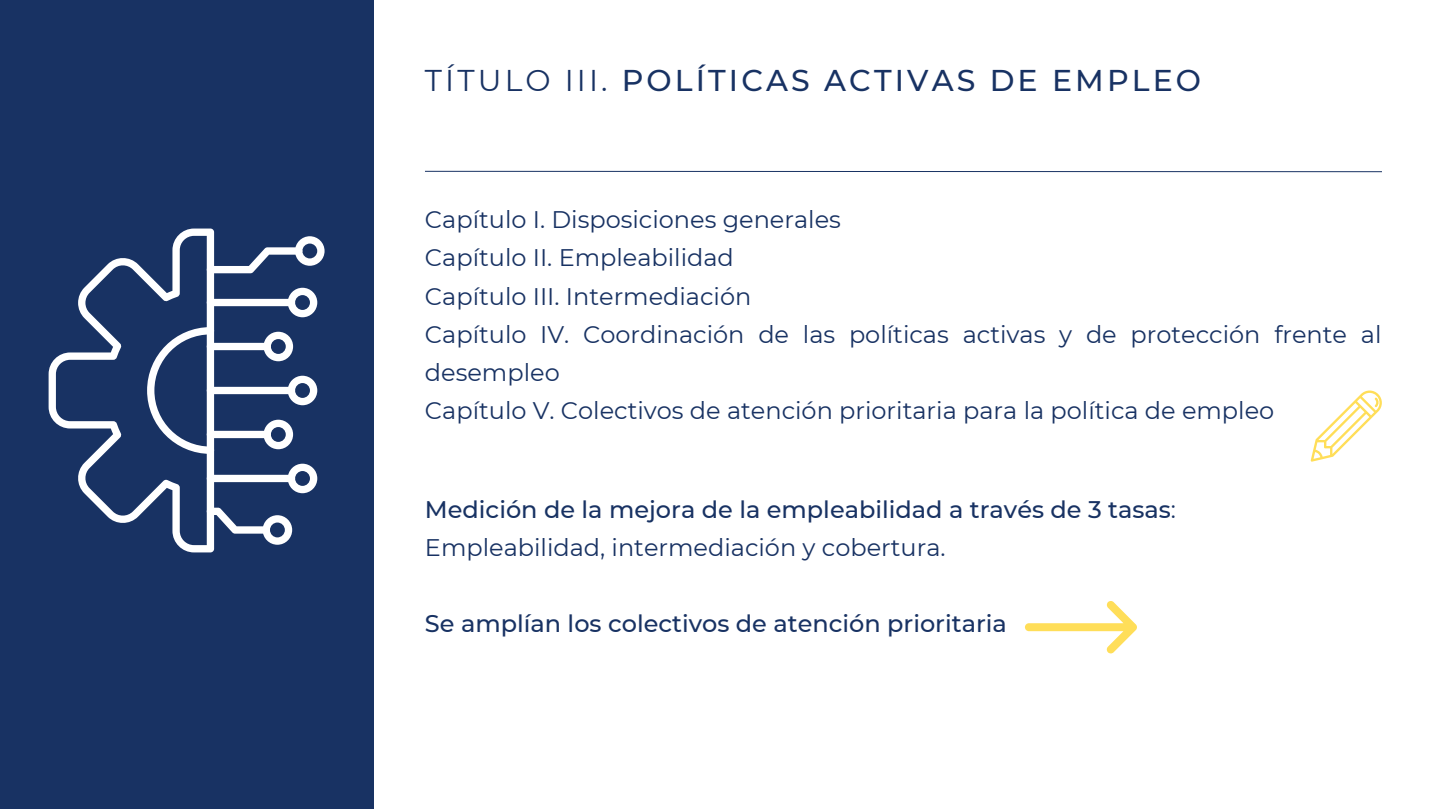
<style>
.page{position:relative;width:1440px;height:810px;background:#fff}
.page>*{position:absolute;margin:0;border:0;box-sizing:border-box;transform-origin:0 0}
.t1{font:500 30px "Montserrat";letter-spacing:.105em;color:#183263}
.t2{font:24px/38.2px "Montserrat";color:#183263}
.t3{font:500 24px/38.2px "Montserrat";color:#183263}
.s1{font-weight:400}
</style>
<div class="page">
<div style="left:0;top:0;width:373px;height:809px;background:#183263"></div>
<div style="left:207px;top:299px;width:88px;height:7px;background:#fff;border-radius:4px"></div>
<svg style="left:288px;top:288px;width:29px;height:29px"></svg>
<div style="left:207px;top:343px;width:64px;height:7px;background:#fff;border-radius:4px"></div>
<svg style="left:264px;top:332px;width:29px;height:29px"></svg>
<div style="left:207px;top:387px;width:88px;height:7px;background:#fff;border-radius:4px"></div>
<svg style="left:288px;top:376px;width:29px;height:29px"></svg>
<div style="left:207px;top:431px;width:64px;height:7px;background:#fff;border-radius:4px"></div>
<svg style="left:264px;top:420px;width:29px;height:29px"></svg>
<div style="left:207px;top:475px;width:88px;height:7px;background:#fff;border-radius:4px"></div>
<svg style="left:288px;top:464px;width:29px;height:29px"></svg>
<svg style="left:214px;top:236px;width:111px;height:37px"></svg>
<svg style="left:214px;top:508px;width:78px;height:37px"></svg>
<svg style="left:49px;top:229px;width:165px;height:323px"></svg>
<svg style="left:147px;top:327px;width:67px;height:127px"></svg>
<svg style="left:1311px;top:391px;width:71px;height:71px"></svg>
<svg style="left:425px;top:171px;width:957px;height:1px"></svg>
<svg style="left:1025px;top:601px;width:112px;height:53px"></svg>
<p class="t1" style="left:425px;top:62px;width:778px"><span class="s1">TÍTULO III.</span> POLÍTICAS ACTIVAS DE EMPLEO</p>
<p class="t2" style="left:425px;top:200px;width:958px">Capítulo I. Disposiciones generales<br>Capítulo II. Empleabilidad<br>Capítulo III. Intermediación<br>Capítulo IV. Coordinación de las políticas activas y de protección frente al desempleo<br>Capítulo V. Colectivos de atención prioritaria para la política de empleo</p>
<p class="t3" style="left:425px;top:490px;width:753px">Medición de la mejora de la empleabilidad a través de 3 tasas<span class="s1">:<br>Empleabilidad, intermediación y cobertura.</span></p>
<p class="t3" style="left:425px;top:605px;width:584px">Se amplían los colectivos de atención prioritaria</p>
</div>
